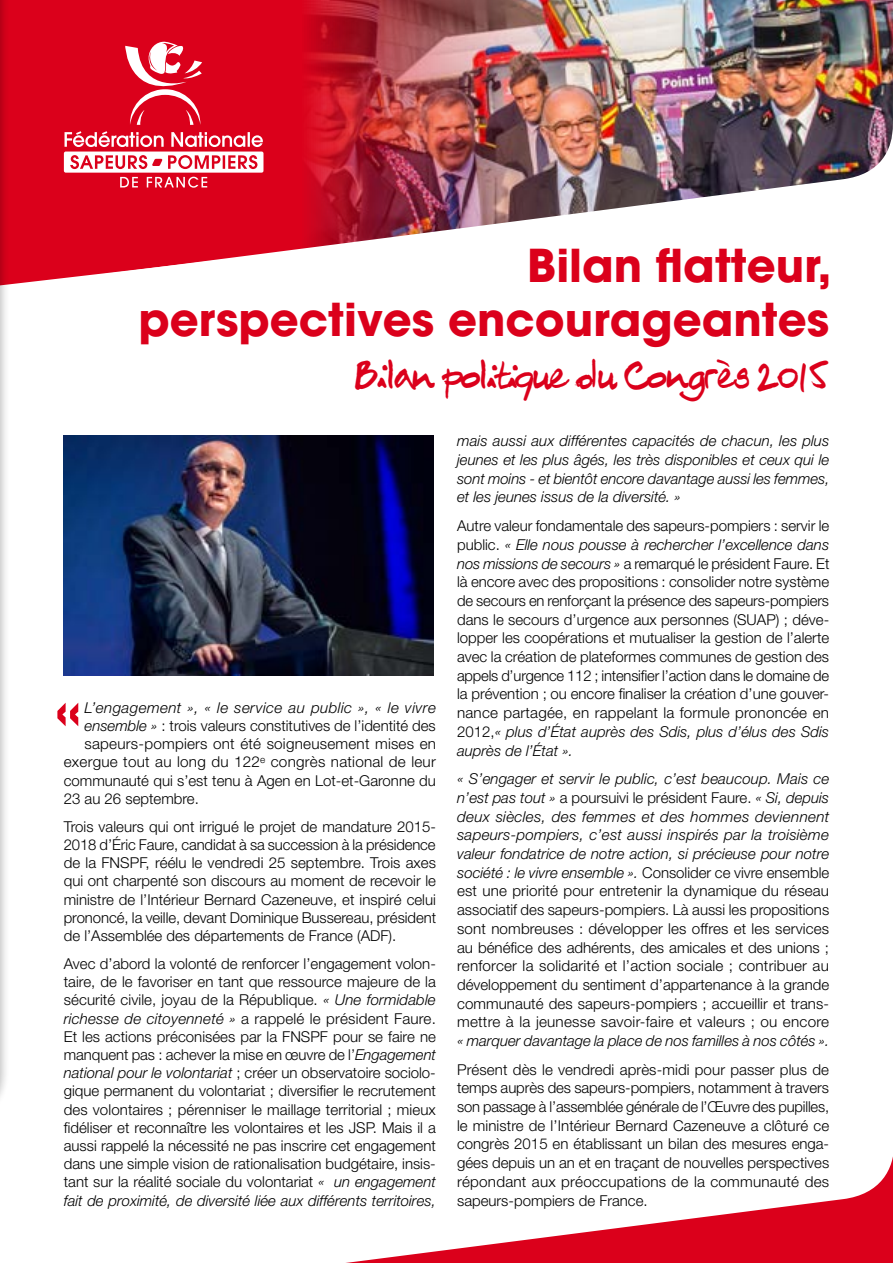
<style>
.page{position:relative;width:893px;height:1263px;background:#fff}
.page>*{position:absolute;margin:0;border:0;box-sizing:border-box;transform-origin:0 0}
.t1{font:700 63.6px "Avant Garde";color:#db001b}
.t2{font:700 45px/54px "Avant Garde";color:#db001b;text-align:right}
.t3{font:39px "Ch N1";color:#db001b}
.t4{font:300 15px/18.8px "Helvetica Neue";color:#000;text-align:justify}
.t5{font:italic 300 15px/18.8px "Helvetica Neue";color:#000;text-align:justify}
.t6{font:italic 300 15px "Helvetica Neue";letter-spacing:.02em;color:#000}
.s1{font-style:italic}
</style>
<div class="page">
<div style="left:10px;top:0;width:289px;height:97px;background:#db001b"></div>
<img style="left:299px;top:0;width:594px;height:97px">
<img style="left:10px;top:97px;width:883px;height:188px">
<svg style="left:346px;top:1156px;width:547px;height:107px"></svg>
<div style="left:0;top:0;width:10px;height:1223px;background:#000;opacity:.25"></div>
<svg style="left:0;top:0;width:1px;height:1214px"></svg>
<img style="left:64px;top:435px;width:370px;height:240px">
<svg style="left:64px;top:131px;width:199px;height:57px"></svg>
<svg style="left:125px;top:42px;width:77px;height:83px"></svg>
<h2 class="t2" style="left:138px;top:238px;width:695px">Bilan flatteur,<br>perspectives encourageantes</h2>
<h3 class="t3" style="left:355px;top:354px;width:475px">Bilan politique du Congrès 2015</h3>
<p class="t6" style="left:85px;top:698px;width:353px">L’engagement », « le service au public », « le vivre</p>
<p class="t4" style="left:85px;top:716px;width:353px"><span class="s1">ensemble »</span> : trois valeurs constitutives de l’identité des</p>
<p class="t4" style="left:85px;top:734px;width:353px">sapeurs-pompiers ont été soigneusement mises en</p>
<p class="t4" style="left:64px;top:752px;width:374px">exergue tout au long du 122<sup>e</sup> congrès national de leur</p>
<p class="t4" style="left:64px;top:770px;width:374px">communauté qui s’est tenu à Agen en Lot-et-Garonne du</p>
<p class="t4" style="left:64px;top:789px;width:137px">23 au 26 septembre.</p>
<p class="t4" style="left:64px;top:817px;width:374px;line-height:18.1px">Trois valeurs qui ont irrigué le projet de mandature 2015- 2018 d’Éric Faure, candidat à sa succession à la présidence de la FNSPF, réélu le vendredi 25 septembre. Trois axes qui ont charpenté son discours au moment de recevoir le ministre de l’Intérieur Bernard Cazeneuve, et inspiré celui prononcé, la veille, devant Dominique Bussereau, président de l’Assemblée des départements de France (ADF).</p>
<p class="t4" style="left:64px;top:954px;width:374px;line-height:18.1px">Avec d’abord la volonté de renforcer l’engagement volon&shy;taire, de le favoriser en tant que ressource majeure de la sécurité civile, joyau de la République. <span class="s1">« Une formidable richesse de citoyenneté »</span> a rappelé le président Faure.<br>Et les actions préconisées par la FNSPF pour se faire ne manquent pas : achever la mise en œuvre de l’<span class="s1">Engagement national pour le volontariat</span> ; créer un observatoire sociolo&shy;gique permanent du volontariat ; diversifier le recrutement des volontaires ; pérenniser le maillage territorial ; mieux fidéliser et reconnaître les volontaires et les JSP. Mais il a aussi rappelé la nécessité ne pas inscrire cet engagement dans une simple vision de rationalisation budgétaire, insis&shy;tant sur la réalité sociale du volontariat <span class="s1">« un engagement fait de proximité, de diversité liée aux différents territoires,</span></p>
<h1 class="t1" style="left:54px;top:668px;width:28px">«</h1>
<p class="t5" style="left:457px;top:431px;width:374px">mais aussi aux différentes capacités de chacun, les plus jeunes et les plus âgés, les très disponibles et ceux qui le sont moins - et bientôt encore davantage aussi les femmes, et les jeunes issus de la diversité. »</p>
<p class="t4" style="left:457px;top:516px;width:374px">Autre valeur fondamentale des sapeurs-pompiers : servir le public. <span class="s1">« Elle nous pousse à rechercher l’excellence dans nos missions de secours »</span> a remarqué le président Faure. Et là encore avec des propositions : consolider notre système de secours en renforçant la présence des sapeurs-pompiers dans le secours d’urgence aux personnes (SUAP) ; déve&shy;lopper les coopérations et mutualiser la gestion de l’alerte avec la création de plateformes communes de gestion des appels d’urgence 112 ; intensifier l’action dans le domaine de la prévention ; ou encore finaliser la création d’une gouver&shy;nance partagée, en rappelant la formule prononcée en 2012,<span class="s1">« plus d’État auprès des Sdis, plus d’élus des Sdis auprès de l’État ».</span></p>
<p class="t4" style="left:457px;top:769px;width:374px"><span class="s1">« S’engager et servir le public, c’est beaucoup. Mais ce n’est pas tout »</span> a poursuivi le président Faure. <span class="s1">« Si, depuis deux siècles, des femmes et des hommes deviennent sapeurs-pompiers, c’est aussi inspirés par la troisième valeur fondatrice de notre action, si précieuse pour notre société : le vivre ensemble ».</span> Consolider ce vivre ensemble est une priorité pour entretenir la dynamique du réseau associatif des sapeurs-pompiers. Là aussi les propositions sont nombreuses : développer les offres et les services au bénéfice des adhérents, des amicales et des unions ; renforcer la solidarité et l’action sociale ; contribuer au développement du sentiment d’appartenance à la grande communauté des sapeurs-pompiers ; accueillir et trans&shy;mettre à la jeunesse savoir-faire et valeurs ; ou encore</p>
<p class="t5" style="left:457px;top:1031px;width:374px">« marquer davantage la place de nos familles à nos côtés ».</p>
<p class="t4" style="left:457px;top:1059px;width:374px">Présent dès le vendredi après-midi pour passer plus de temps auprès des sapeurs-pompiers, notamment à travers son passage à l’assemblée générale de l’Œuvre des pupilles, le ministre de l’Intérieur Bernard Cazeneuve a clôturé ce congrès 2015 en établissant un bilan des mesures enga&shy;gées depuis un an et en traçant de nouvelles perspectives répondant aux préoccupations de la communauté des sapeurs-pompiers de France.</p>
</div>
